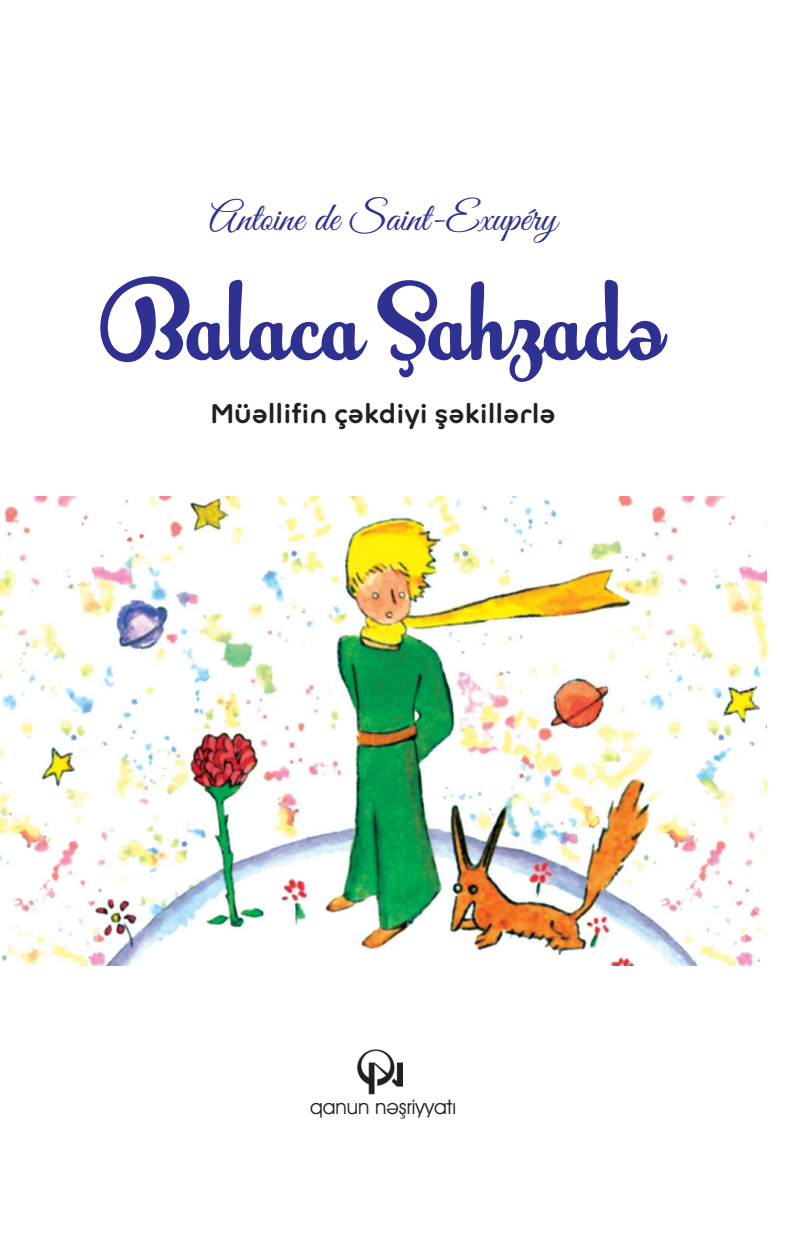
<style>
.page{position:relative;width:798px;height:1244px;background:#fff}
.page>*{position:absolute;margin:0;border:0;box-sizing:border-box;transform-origin:0 0}
.t1{font:800 108px "Banana Yeti";color:#2e3092}
.t2{font:40.5px "Great Vibes";color:#2e3092}
.t3{font:700 27px "Ultima Pro";color:#231f20}
.t4{font:20.25px "Avant Garde";color:#231f20}
</style>
<div class="page">
<img style="left:0;top:496px;width:765px;height:469px">
<img style="left:357px;top:1049px;width:45px;height:45px">
<h2 class="t2" style="left:209px;top:195px;width:349px">Antoine de Saint-Exupéry</h2>
<h1 class="t1" style="left:103px;top:259px;width:562px">Balaca Şahzadə</h1>
<p class="t3" style="left:210px;top:396px;width:347px">Müəllifin çəkdiyi şəkillərlə</p>
<p class="t4" style="left:310px;top:1095px;width:147px">qanun nəşriyyatı</p>
</div>
